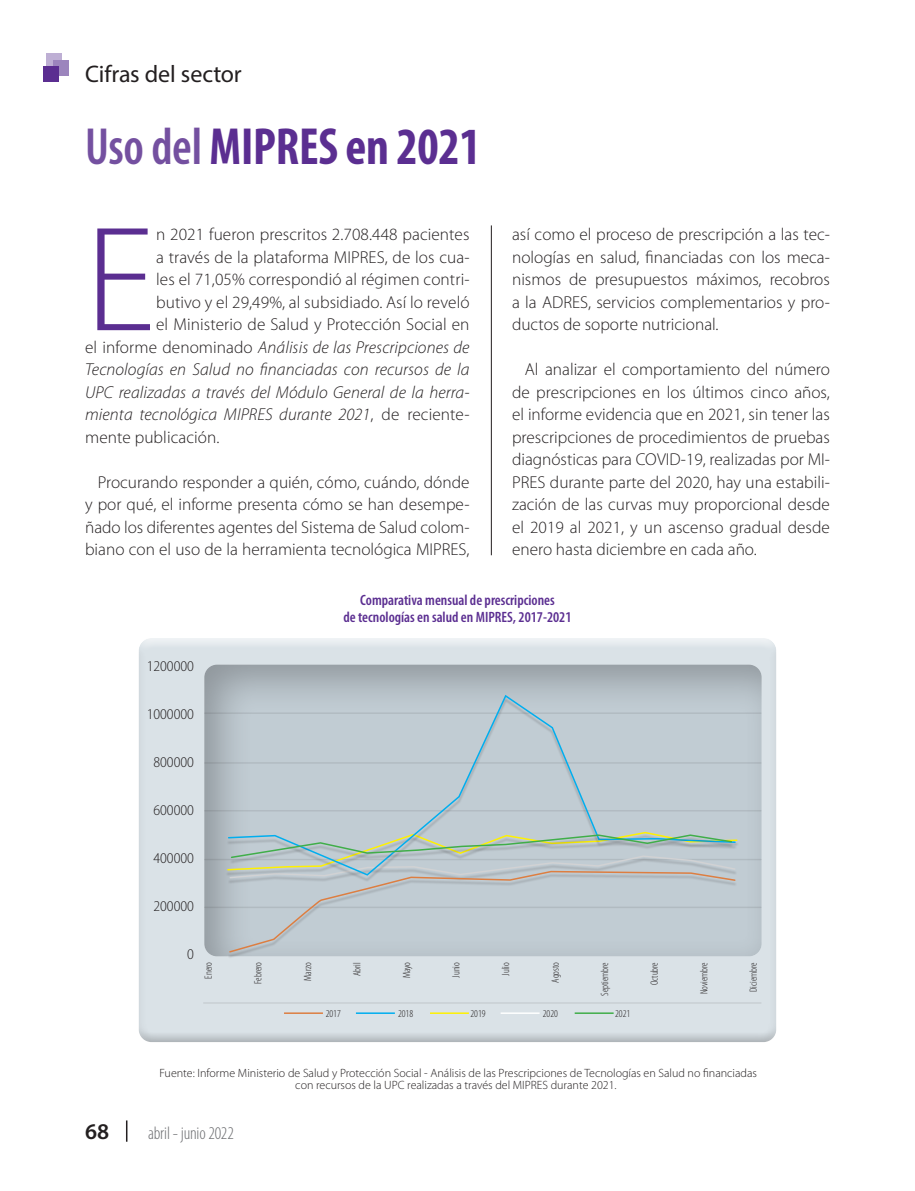
<style>
.page{position:relative;width:915px;height:1191px;background:#fff}
.page>*{position:absolute;margin:0;border:0;box-sizing:border-box;transform-origin:0 0}
.CAPITAL{font:300 150.75px "Myriad Pro";color:#5b2e91}
.TITULO_1{font:700 condensed 52.5px "Myriad Pro";letter-spacing:-.005em;color:#5b2e91;scale:.95 1}
.t1{font:24px "Myriad Pro";letter-spacing:-.005em;color:#231f20}
.t2{font:600 22.5px "Myriad Pro";color:#231f20}
.t3{font:300 condensed 18px "Myriad Pro";letter-spacing:-.01em;color:#6c6d70}
.TEXTO_GENERAL_OK{font:300 17.25px/22.5px "Myriad Pro";color:#231f20;text-align:justify}
.CAPITAL-2{font:300 17.25px "Myriad Pro";letter-spacing:.005em;color:#231f20}
.CAPITAL-3{font:italic 300 17.25px "Myriad Pro";letter-spacing:.005em;color:#231f20}
.TITULO_GRAFICA_OCT_1{font:600 condensed 15px "Myriad Pro";color:#5b2e91}
.t4{font:300 semi-condensed 15px "Myriad Pro";color:#231f20}
.t5{font:300 12px/12px "Myriad Pro";color:#231f20;text-align:center}
.t6{font:300 condensed 10.5px "Myriad Pro";color:#231f20}
.s1{font-weight:600;color:#7450a0}
.s2{font-style:normal}
</style>
<div class="page">
<svg style="left:126px;top:1120px;width:1px;height:21px"></svg>
<div style="left:46px;top:53px;width:16px;height:16px;background:#beafd4"></div>
<div style="left:53px;top:60px;width:15px;height:16px;background:#9c85bd"></div>
<div style="left:43px;top:66px;width:16px;height:16px;background:#5b2e91"></div>
<hr style="left:491px;top:225px;width:1px;height:330px;background:#231f20">
<div style="left:137px;top:636px;width:640px;height:19px;background:#fff;opacity:.75"></div>
<div style="left:137px;top:649px;width:640px;height:393px;background:#dae2e7"></div>
<hr style="left:204px;top:1002px;width:556px;height:1px;background:#231f20">
<div style="left:201px;top:663px;width:561px;height:294px;background:#231f20;opacity:.3"></div>
<hr style="left:205px;top:906px;width:555px;height:2px;background:#231f20">
<hr style="left:205px;top:858px;width:555px;height:2px;background:#231f20">
<hr style="left:205px;top:810px;width:555px;height:1px;background:#231f20">
<hr style="left:205px;top:762px;width:555px;height:1px;background:#231f20">
<hr style="left:205px;top:712px;width:555px;height:2px;background:#231f20">
<div style="left:227px;top:873px;width:510px;height:85px;background:#231f20;opacity:.23"></div>
<svg style="left:227px;top:693px;width:509px;height:138px"></svg>
<svg style="left:226px;top:831px;width:512px;height:122px"></svg>
<hr style="left:284px;top:1012px;width:39px;height:2px;background:#dd7e41">
<hr style="left:356px;top:1012px;width:39px;height:2px;background:#00aeef">
<hr style="left:500px;top:1012px;width:39px;height:2px;background:#fff">
<hr style="left:430px;top:1012px;width:39px;height:2px;background:#fff101">
<hr style="left:574px;top:1012px;width:39px;height:2px;background:#40ae49">
<h3 class="t1" style="left:85px;top:59px;width:158px">Cifras del sector</h3>
<p class="TITULO_1" style="left:85px;top:117px;width:418px"><span class="s1">Uso del</span>MIPRES en 2021</p>
<p class="CAPITAL" style="left:85px;top:197px;width:72px">E</p>
<p class="CAPITAL-2" style="left:156px;top:225px;width:315px">n 2021 fueron prescritos 2.708.448 pacientes</p>
<p class="TEXTO_GENERAL_OK" style="left:512px;top:223px;width:319px">así como el proceso de prescripción a las tec&shy;nologías en salud, financiadas con los meca&shy;nismos de presupuestos máximos, recobros a la ADRES, servicios complementarios y pro&shy;ductos de soporte nutricional.</p>
<p class="TEXTO_GENERAL_OK" style="left:512px;top:358px;width:319px;text-indent:13px">Al analizar el comportamiento del número de prescripciones en los últimos cinco años, el informe evidencia que en 2021, sin tener las prescripciones de procedimientos de pruebas diagnósticas para COVID-19, realizadas por MI-PRES durante parte del 2020, hay una estabili&shy;zación de las curvas muy proporcional desde el 2019 al 2021, y un ascenso gradual desde enero hasta diciembre en cada año.</p>
<p class="TITULO_GRAFICA_OCT_1" style="left:360px;top:592px;width:196px">Comparativa mensual de prescripciones</p>
<p class="TITULO_GRAFICA_OCT_1" style="left:343px;top:608px;width:229px">de tecnologías en salud en MIPRES, 2017-2021</p>
<p class="CAPITAL-2" style="left:156px;top:247px;width:315px">a través de la plataforma MIPRES, de los cua-</p>
<p class="CAPITAL-2" style="left:156px;top:270px;width:315px">les el 71,05% correspondió al régimen contri-</p>
<p class="CAPITAL-2" style="left:156px;top:292px;width:315px">butivo y el 29,49%, al subsidiado. Así lo reveló</p>
<p class="CAPITAL-2" style="left:156px;top:315px;width:315px">el Ministerio de Salud y Protección Social en</p>
<p class="CAPITAL-3" style="left:85px;top:338px;width:386px"><span class="s2">el informe denominado</span> Análisis de las Prescripciones de</p>
<p class="CAPITAL-3" style="left:85px;top:360px;width:386px">Tecnologías en Salud no financiadas con recursos de la</p>
<p class="CAPITAL-3" style="left:85px;top:383px;width:386px">UPC realizadas a través del Módulo General de la herra-</p>
<p class="CAPITAL-3" style="left:85px;top:405px;width:386px">mienta tecnológica MIPRES durante 2021<span class="s2">, de reciente-</span></p>
<p class="CAPITAL-2" style="left:85px;top:427px;width:136px">mente publicación.</p>
<p class="TEXTO_GENERAL_OK" style="left:85px;top:471px;width:386px;text-indent:13px">Procurando responder a quién, cómo, cuándo, dónde y por qué, el informe presenta cómo se han desempe&shy;ñado los diferentes agentes del Sistema de Salud colom&shy;biano con el uso de la herramienta tecnológica MIPRES,</p>
<p class="t4" style="left:147px;top:657px;width:49px">1200000</p>
<p class="t4" style="left:147px;top:705px;width:49px">1000000</p>
<p class="t4" style="left:153px;top:753px;width:42px">800000</p>
<p class="t4" style="left:153px;top:801px;width:42px">600000</p>
<p class="t4" style="left:153px;top:849px;width:42px">400000</p>
<p class="t4" style="left:153px;top:897px;width:42px">200000</p>
<p class="t4" style="left:187px;top:945px;width:8px">0</p>
<p class="t6" style="left:203px;top:978px;width:18px;rotate:-90deg">Enero</p>
<p class="t6" style="left:252px;top:984px;width:23px;rotate:-90deg">Febrero</p>
<p class="t6" style="left:302px;top:980px;width:20px;rotate:-90deg">Marzo</p>
<p class="t6" style="left:351px;top:976px;width:16px;rotate:-90deg">Abril</p>
<p class="t6" style="left:401px;top:978px;width:18px;rotate:-90deg">Mayo</p>
<p class="t6" style="left:450px;top:978px;width:17px;rotate:-90deg">Junio</p>
<p class="t6" style="left:500px;top:975px;width:15px;rotate:-90deg">Julio</p>
<p class="t6" style="left:549px;top:982px;width:22px;rotate:-90deg">Agosto</p>
<p class="t6" style="left:599px;top:996px;width:35px;rotate:-90deg">Septiembre</p>
<p class="t6" style="left:648px;top:985px;width:25px;rotate:-90deg">Octubre</p>
<p class="t6" style="left:698px;top:994px;width:34px;rotate:-90deg">Noviembre</p>
<p class="t6" style="left:747px;top:992px;width:31px;rotate:-90deg">Diciembre</p>
<p class="t6" style="left:325px;top:1008px;width:17px">2017</p>
<p class="t6" style="left:398px;top:1008px;width:17px">2018</p>
<p class="t6" style="left:470px;top:1008px;width:17px">2019</p>
<p class="t6" style="left:542px;top:1008px;width:17px">2020</p>
<p class="t6" style="left:615px;top:1008px;width:17px">2021</p>
<h3 class="t2" style="left:85px;top:1116px;width:26px">68</h3>
<p class="t5" style="left:159px;top:1067px;width:598px">Fuente: Informe Ministerio de Salud y Protección Social - Análisis de las Prescripciones de Tecnologías en Salud no financiadas con recursos de la UPC realizadas a través del MIPRES durante 2021.</p>
<p class="t3" style="left:148px;top:1123px;width:87px">abril - junio 2022</p>
</div>
